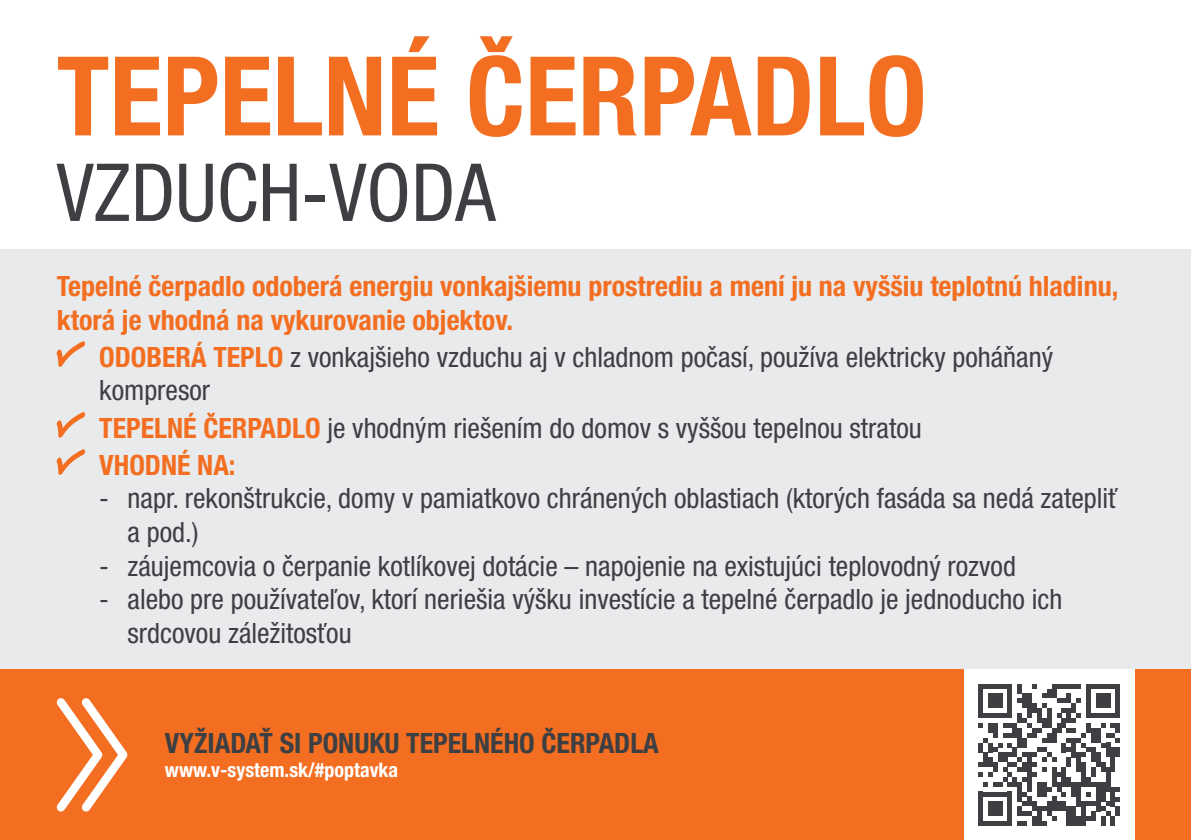
<style>
.page{position:relative;width:1191px;height:840px;background:#fff}
.page>*{position:absolute;margin:0;border:0;box-sizing:border-box;transform-origin:0 0}
.t1{font:700 condensed 110px "Helvetica Neue LT Pro";color:#f36e21}
.t2{font:condensed 80px "Helvetica Neue LT Pro";color:#3d3f42}
.t3{font:condensed 28px/33.6px "Helvetica Neue LT Pro";color:#3d3f42}
.t4{font:700 condensed 28px/33.6px "Helvetica Neue LT Pro";color:#f36e21}
.t5{font:700 condensed 28px "Helvetica Neue LT Pro";color:#3d3f42}
.t6{font:700 condensed 20px "Helvetica Neue LT Pro";color:#fff}
.s1{font-weight:700;color:#f36e21}
</style>
<div class="page">
<div style="left:0;top:249px;width:1191px;height:420px;background:#e9eaeb"></div>
<div style="left:0;top:669px;width:1191px;height:170px;background:#f36e21"></div>
<svg style="left:56px;top:341px;width:29px;height:25px"></svg>
<svg style="left:56px;top:412px;width:29px;height:25px"></svg>
<svg style="left:56px;top:449px;width:29px;height:25px"></svg>
<div style="left:964px;top:669px;width:170px;height:170px;background:#fff"></div>
<svg style="left:978px;top:684px;width:142px;height:141px"></svg>
<div style="left:1115px;top:806px;width:5px;height:9px;background:#3d3f42"></div>
<svg style="left:56px;top:698px;width:72px;height:114px"></svg>
<h1 class="t1" style="left:57px;top:30px;width:871px">TEPELNÉ ČERPADLO</h1>
<h2 class="t2" style="left:57px;top:146px;width:440px">VZDUCH-VODA</h2>
<p class="t4" style="left:57px;top:269px;width:1063px">Tepelné čerpadlo odoberá energiu vonkajšiemu prostrediu a mení ju na vyššiu teplotnú hladinu, ktorá je vhodná na vykurovanie objektov.</p>
<p class="t3" style="left:99px;top:340px;width:955px"><span class="s1">ODOBERÁ TEPLO</span> z vonkajšieho vzduchu aj v chladnom počasí, používa elektricky poháňaný kompresor</p>
<p class="t3" style="left:99px;top:408px;width:824px;line-height:37.2px"><span class="s1">TEPELNÉ ČERPADLO</span> je vhodným riešením do domov s vyššou tepelnou stratou<br><span class="s1">VHODNÉ NA:</span></p>
<p class="t3" style="left:128px;top:481px;width:991px;text-indent:-28px">- napr. rekonštrukcie, domy v pamiatkovo chránených oblastiach (ktorých fasáda sa nedá zatepliť a pod.)</p>
<p class="t3" style="left:99px;top:548px;width:918px">- záujemcovia o čerpanie kotlíkovej dotácie – napojenie na existujúci teplovodný rozvod</p>
<p class="t3" style="left:128px;top:582px;width:936px;text-indent:-28px">- alebo pre používateľov, ktorí neriešia výšku investície a tepelné čerpadlo je jednoducho ich srdcovou záležitosťou</p>
<p class="t5" style="left:165px;top:725px;width:495px">VYŽIADAŤ SI PONUKU TEPELNÉHO ČERPADLA</p>
<p class="t6" style="left:165px;top:757px;width:235px">www.v-system.sk/#poptavka</p>
</div>
